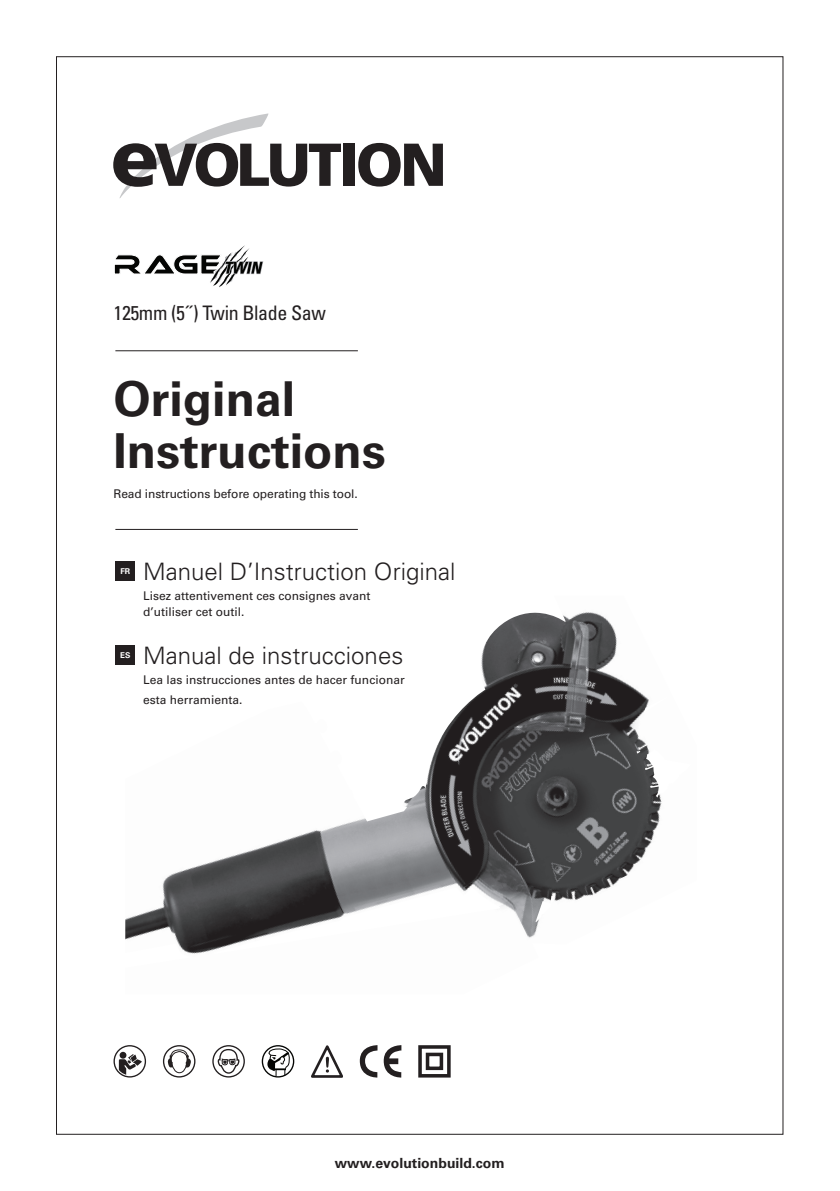
<style>
.page{position:relative;width:840px;height:1191px;background:#fff}
.page>*{position:absolute;margin:0;border:0;box-sizing:border-box;transform-origin:0 0}
.t1{font:700 48px/52px "Univers";color:#231f20}
.t2{font:300 24px "Univers";color:#231f20}
.t3{font:condensed 20px "Univers";letter-spacing:-.02em;color:#231f20}
.t4{font:700 14px "Univers";color:#231f20}
.t5{font:12px/16px "Univers";color:#231f20}
.t6{font:700 8px "Univers";color:#fff}
</style>
<div class="page">
<svg style="left:113px;top:113px;width:228px;height:85px"></svg>
<div style="left:343px;top:144px;width:11px;height:42px;background:#231f20"></div>
<svg style="left:358px;top:143px;width:84px;height:44px"></svg>
<hr style="left:115px;top:350px;width:242px;height:1px;background:#231f20">
<hr style="left:115px;top:529px;width:242px;height:1px;background:#231f20">
<div style="left:113px;top:1045px;width:33px;height:32px;border:1px solid #231f20;border-radius:50%"></div>
<svg style="left:119px;top:1054px;width:23px;height:20px"></svg>
<svg style="left:119px;top:1051px;width:7px;height:7px"></svg>
<div style="left:163px;top:1045px;width:32px;height:32px;border:1px solid #231f20;border-radius:50%"></div>
<svg style="left:167px;top:1049px;width:24px;height:24px"></svg>
<svg style="left:217px;top:1048px;width:22px;height:26px"></svg>
<div style="left:212px;top:1045px;width:33px;height:32px;border:1px solid #231f20;border-radius:50%"></div>
<svg style="left:311px;top:1045px;width:32px;height:32px"></svg>
<svg style="left:359px;top:1045px;width:18px;height:33px"></svg>
<svg style="left:383px;top:1045px;width:18px;height:33px"></svg>
<div style="left:418px;top:1045px;width:32px;height:32px;border:4px solid #231f20"></div>
<div style="left:425px;top:1052px;width:18px;height:18px;border:4px solid #231f20"></div>
<div style="left:261px;top:1045px;width:33px;height:32px;border:1px solid #040503;border-radius:50%"></div>
<svg style="left:266px;top:1048px;width:23px;height:28px"></svg>
<div style="left:116px;top:561px;width:19px;height:20px;background:#231f20"></div>
<img style="left:125px;top:612px;width:537px;height:342px">
<div style="left:116px;top:645px;width:19px;height:20px;background:#231f20"></div>
<svg style="left:114px;top:245px;width:150px;height:42px"></svg>
<h3 class="t3" style="left:113px;top:300px;width:214px">125mm (5˝) Twin Blade Saw</h3>
<h1 class="t1" style="left:113px;top:373px;width:274px">Original<br>Instructions</h1>
<p class="t5" style="left:113px;top:485px;width:246px">Read instructions before operating this tool.</p>
<p class="t6" style="left:120px;top:566px;width:11px">FR</p>
<p class="t6" style="left:120px;top:650px;width:12px">ES</p>
<h2 class="t2" style="left:143px;top:556px;width:314px">Manuel D’Instruction Original</h2>
<p class="t5" style="left:143px;top:587px;width:229px">Lisez attentivement ces consignes avant d’utiliser cet outil.</p>
<h2 class="t2" style="left:143px;top:640px;width:262px">Manual de instrucciones</h2>
<p class="t5" style="left:143px;top:669px;width:263px;line-height:20px">Lea las instrucciones antes de hacer funcionar esta herramienta.</p>
<p class="t4" style="left:334px;top:1154px;width:171px">www.evolutionbuild.com</p>
</div>
